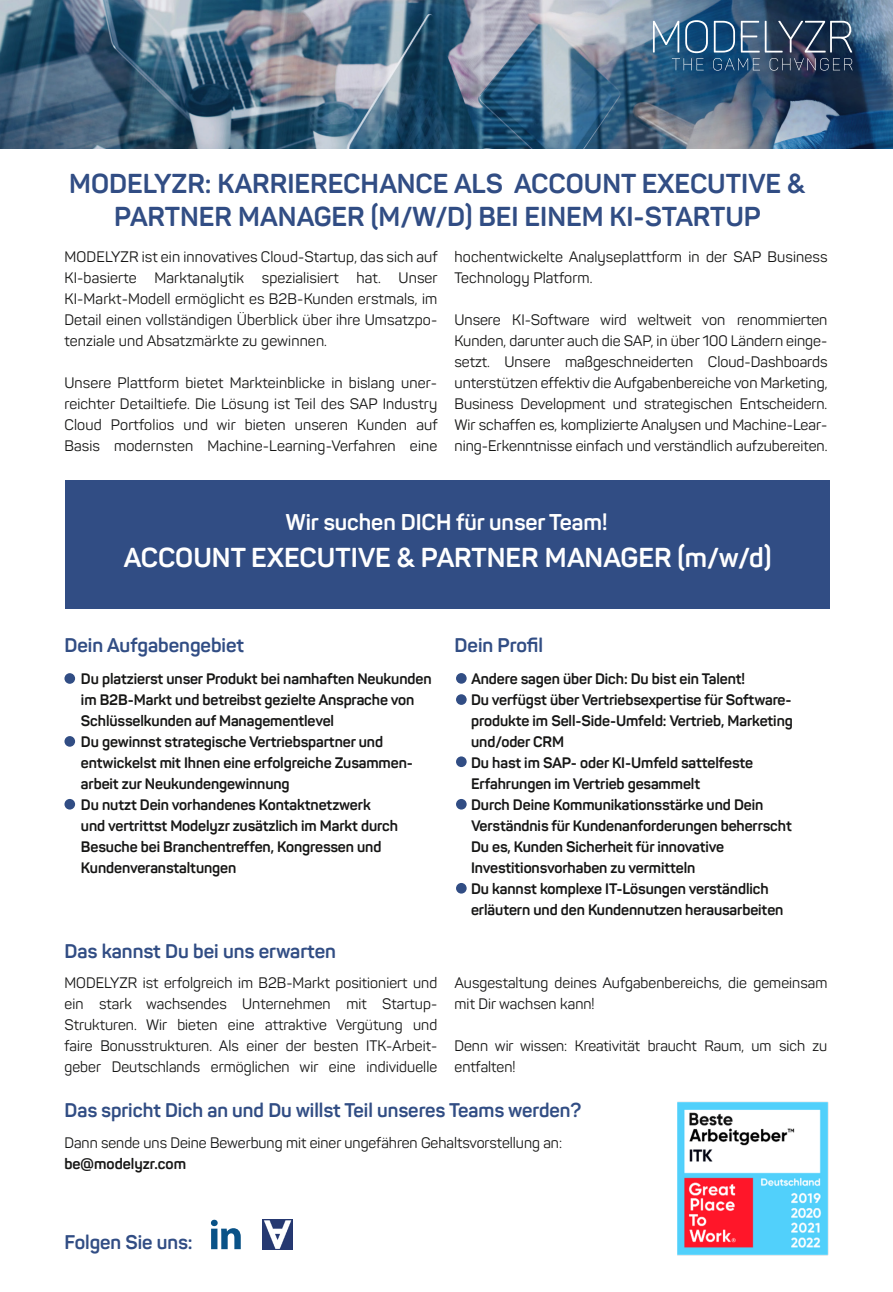
<style>
.page{position:relative;width:893px;height:1292px;background:#fff}
.page>*{position:absolute;margin:0;border:0;box-sizing:border-box;transform-origin:0 0}
.t1{font:700 27px/33px "Panton";color:#314d84;text-align:center}
.t2{font:700 27px "Panton";color:#fff}
.t3{font:700 22.5px "Panton";color:#fff}
.t4{font:700 19.5px "Panton";color:#314d84}
.t5{font:15px/21px "Panton";letter-spacing:.005em;color:#161615;text-align:justify}
.t6{font:700 15px/21px "Panton";letter-spacing:-.005em;color:#161615}
</style>
<div class="page">
<img style="left:0;top:0;width:893px;height:149px">
<svg style="left:653px;top:20px;width:200px;height:51px;background:#3f5e7d"></svg>
<div style="left:65px;top:480px;width:764px;height:128px;background:#314d84"></div>
<svg style="left:211px;top:1219px;width:30px;height:30px"></svg>
<img style="left:263px;top:1219px;width:30px;height:30px">
<div style="left:64px;top:673px;width:11px;height:10px;background:#314d84;border-radius:50%"></div>
<div style="left:64px;top:799px;width:11px;height:10px;background:#314d84;border-radius:50%"></div>
<div style="left:456px;top:673px;width:11px;height:10px;background:#314d84;border-radius:50%"></div>
<div style="left:456px;top:694px;width:11px;height:11px;background:#314d84;border-radius:50%"></div>
<div style="left:456px;top:756px;width:11px;height:11px;background:#314d84;border-radius:50%"></div>
<div style="left:456px;top:883px;width:11px;height:10px;background:#314d84;border-radius:50%"></div>
<div style="left:456px;top:799px;width:11px;height:10px;background:#314d84;border-radius:50%"></div>
<img style="left:677px;top:1101px;width:152px;height:154px">
<div style="left:64px;top:736px;width:11px;height:10px;background:#314d84;border-radius:50%"></div>
<h1 class="t1" style="left:69px;top:167px;width:738px">MODELYZR: KARRIERECHANCE ALS ACCOUNT EXECUTIVE &amp;<br>PARTNER MANAGER (M/W/D) BEI EINEM KI-STARTUP</h1>
<p class="t5" style="left:64px;top:246px;width:375px">MODELYZR ist ein innovatives Cloud-Startup, das sich auf KI-basierte Marktanalytik spezialisiert hat. Unser KI-Markt-Modell ermöglicht es B2B-Kunden erstmals, im Detail einen vollständigen Überblick über ihre Umsatzpo&shy;tenziale und Absatzmärkte zu gewinnen.</p>
<p class="t5" style="left:64px;top:372px;width:375px">Unsere Plattform bietet Markteinblicke in bislang uner&shy;reichter Detailtiefe. Die Lösung ist Teil des SAP Industry Cloud Portfolios und wir bieten unseren Kunden auf Basis modernsten Machine-Learning-Verfahren eine</p>
<p class="t5" style="left:455px;top:246px;width:374px">hochentwickelte Analyseplattform in der SAP Business<br>Technology Platform.</p>
<p class="t5" style="left:455px;top:309px;width:374px">Unsere KI-Software wird weltweit von renommierten Kunden, darunter auch die SAP, in über 100 Ländern einge&shy;setzt. Unsere maßgeschneiderten Cloud-Dashboards unterstützen effektiv die Aufgabenbereiche von Marketing, Business Development und strategischen Entscheidern.<br>Wir schaffen es, komplizierte Analysen und Machine-Lear&shy;ning-Erkenntnisse einfach und verständlich aufzubereiten.</p>
<h2 class="t3" style="left:285px;top:508px;width:324px">Wir suchen DICH für unser Team!</h2>
<h1 class="t2" style="left:123px;top:540px;width:649px">ACCOUNT EXECUTIVE &amp; PARTNER MANAGER (m/w/d)</h1>
<h3 class="t4" style="left:64px;top:633px;width:181px">Dein Aufgabengebiet</h3>
<p class="t6" style="left:81px;top:667px;width:352px">Du platzierst unser Produkt bei namhaften Neukunden im B2B-Markt und betreibst gezielte Ansprache von Schlüsselkunden auf Managementlevel<br>Du gewinnst strategische Vertriebspartner und entwickelst mit Ihnen eine erfolgreiche Zusammen&shy;arbeit zur Neukundengewinnung<br>Du nutzt Dein vorhandenes Kontaktnetzwerk<br>und vertrittst Modelyzr zusätzlich im Markt durch Besuche bei Branchentreffen, Kongressen und Kundenveranstaltungen</p>
<h3 class="t4" style="left:455px;top:633px;width:90px">Dein Profil</h3>
<p class="t6" style="left:471px;top:667px;width:323px">Andere sagen über Dich: Du bist ein Talent!<br>Du verfügst über Vertriebsexpertise für Software&shy;produkte im Sell-Side-Umfeld: Vertrieb, Marketing und/oder CRM<br>Du hast im SAP- oder KI-Umfeld sattelfeste Erfahrungen im Vertrieb gesammelt<br>Durch Deine Kommunikationsstärke und Dein Verständnis für Kundenanforderungen beherrscht Du es, Kunden Sicherheit für innovative Investitionsvorhaben zu vermitteln<br>Du kannst komplexe IT-Lösungen verständlich erläutern und den Kundennutzen herausarbeiten</p>
<h3 class="t4" style="left:64px;top:939px;width:273px">Das kannst Du bei uns erwarten</h3>
<p class="t5" style="left:64px;top:972px;width:374px">MODELYZR ist erfolgreich im B2B-Markt positioniert und ein stark wachsendes Unternehmen mit Startup-Strukturen. Wir bieten eine attraktive Vergütung und faire Bonusstrukturen. Als einer der besten ITK-Arbeit&shy;geber Deutschlands ermöglichen wir eine individuelle</p>
<p class="t5" style="left:455px;top:972px;width:374px">Ausgestaltung deines Aufgabenbereichs, die gemeinsam mit Dir wachsen kann!</p>
<p class="t5" style="left:455px;top:1035px;width:374px">Denn wir wissen: Kreativität braucht Raum, um sich zu entfalten!</p>
<h3 class="t4" style="left:64px;top:1097px;width:518px">Das spricht Dich an und Du willst Teil unseres Teams werden?</h3>
<p class="t5" style="left:64px;top:1132px;width:499px">Dann sende uns Deine Bewerbung mit einer ungefähren Gehaltsvorstellung an:</p>
<p class="t6" style="left:64px;top:1153px;width:123px">be@modelyzr.com</p>
<h3 class="t4" style="left:64px;top:1229px;width:130px">Folgen Sie uns:</h3>
</div>
